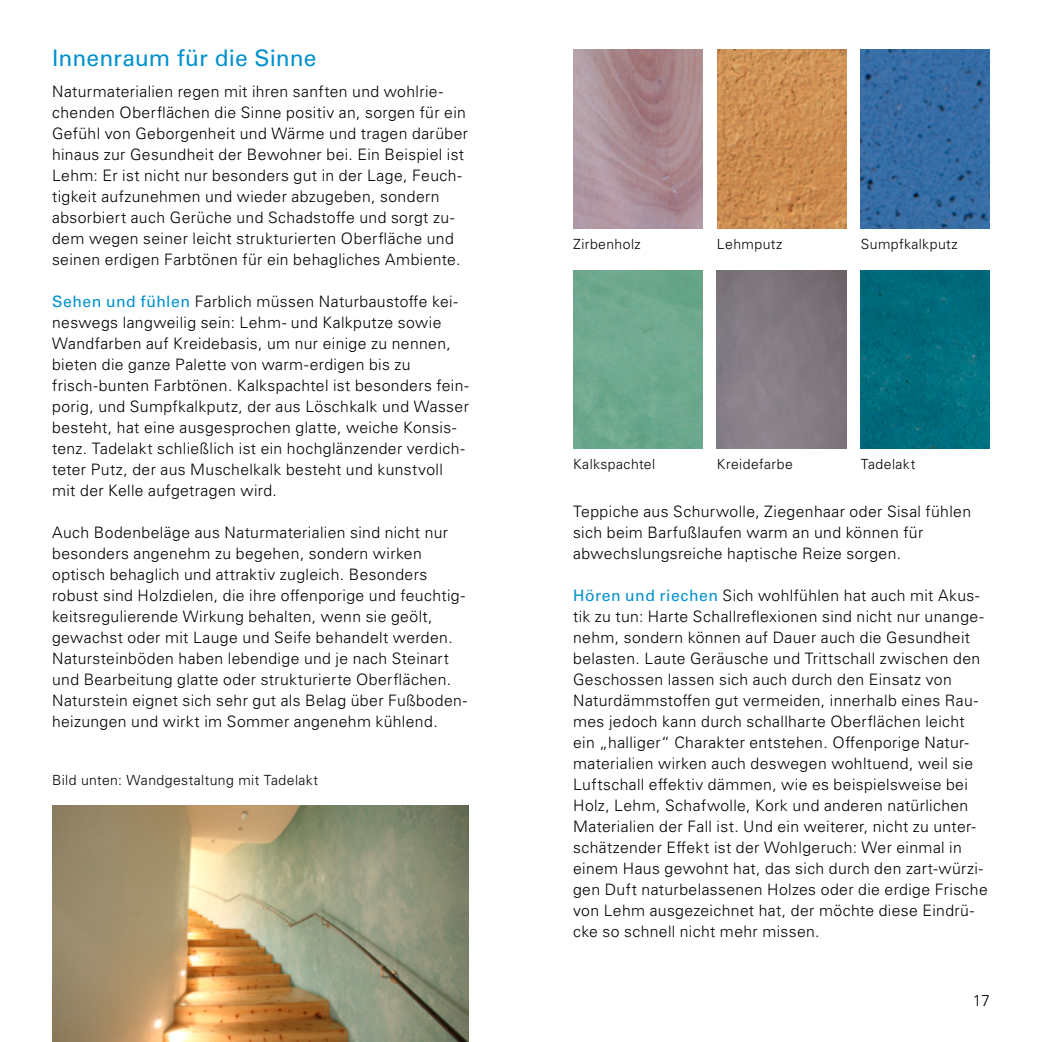
<style>
.page{position:relative;width:1042px;height:1042px;background:#fff}
.page>*{position:absolute;margin:0;border:0;box-sizing:border-box;transform-origin:0 0}
.Ueberschrift_blau_13{font:22.75px "Univers LT Pro 55 Roman";color:#0091ce}
.Fließtext_9_12_pt{font:300 15.75px/21px "Univers LT Pro 45";letter-spacing:.025em;color:#000}
.t1{font:300 14px "Univers LT Pro 45";letter-spacing:.03em;color:#000}
.s1{font-family:"Univers LT Pro 55 Roman";font-weight:400;color:#0091ce}
</style>
<div class="page">
<img style="left:573px;top:50px;width:129px;height:178px">
<img style="left:717px;top:270px;width:129px;height:179px">
<img style="left:717px;top:50px;width:129px;height:178px">
<img style="left:573px;top:270px;width:129px;height:179px">
<img style="left:861px;top:50px;width:129px;height:178px">
<img style="left:861px;top:270px;width:129px;height:179px">
<img style="left:52px;top:806px;width:417px;height:236px">
<h1 class="Ueberschrift_blau_13" style="left:52px;top:42px;width:266px">Innenraum für die Sinne</h1>
<p class="Fließtext_9_12_pt" style="left:52px;top:80px;width:417px">Naturmaterialien regen mit ihren sanften und wohlrie&shy;chenden Oberflächen die Sinne positiv an, sorgen für ein Gefühl von Geborgenheit und Wärme und tragen darüber hinaus zur Gesundheit der Bewohner bei. Ein Beispiel ist Lehm: Er ist nicht nur besonders gut in der Lage, Feuch&shy;tigkeit aufzunehmen und wieder abzugeben, sondern absorbiert auch Gerüche und Schadstoffe und sorgt zu&shy;dem wegen seiner leicht strukturierten Oberfläche und seinen erdigen Farbtönen für ein behagliches Ambiente.</p>
<p class="Fließtext_9_12_pt" style="left:52px;top:290px;width:418px"><span class="s1">Sehen und fühlen</span> Farblich müssen Naturbaustoffe kei&shy;neswegs langweilig sein: Lehm- und Kalkputze sowie Wandfarben auf Kreidebasis, um nur einige zu nennen, bieten die ganze Palette von warm-erdigen bis zu frisch-bunten Farbtönen. Kalkspachtel ist besonders fein&shy;porig, und Sumpfkalkputz, der aus Löschkalk und Wasser besteht, hat eine ausgesprochen glatte, weiche Konsis&shy;tenz. Tadelakt schließlich ist ein hochglänzender verdich&shy;teter Putz, der aus Muschelkalk besteht und kunstvoll mit der Kelle aufgetragen wird.</p>
<p class="Fließtext_9_12_pt" style="left:52px;top:521px;width:417px">Auch Bodenbeläge aus Naturmaterialien sind nicht nur besonders angenehm zu begehen, sondern wirken optisch behaglich und attraktiv zugleich. Besonders robust sind Holzdielen, die ihre offenporige und feuchtig&shy;keitsregulierende Wirkung behalten, wenn sie geölt, gewachst oder mit Lauge und Seife behandelt werden.<br>Natursteinböden haben lebendige und je nach Steinart und Bearbeitung glatte oder strukturierte Oberflächen.<br>Naturstein eignet sich sehr gut als Belag über Fußboden&shy;heizungen und wirkt im Sommer angenehm kühlend.</p>
<p class="t1" style="left:52px;top:771px;width:268px">Bild unten: Wandgestaltung mit Tadelakt</p>
<p class="t1" style="left:573px;top:235px;width:69px">Zirbenholz</p>
<p class="t1" style="left:717px;top:235px;width:67px">Lehmputz</p>
<p class="t1" style="left:861px;top:235px;width:98px">Sumpfkalkputz</p>
<p class="t1" style="left:573px;top:455px;width:84px">Kalkspachtel</p>
<p class="t1" style="left:717px;top:455px;width:77px">Kreidefarbe</p>
<p class="t1" style="left:861px;top:455px;width:56px">Tadelakt</p>
<p class="Fließtext_9_12_pt" style="left:573px;top:500px;width:399px">Teppiche aus Schurwolle, Ziegenhaar oder Sisal fühlen sich beim Barfußlaufen warm an und können für abwechslungsreiche haptische Reize sorgen.</p>
<p class="Fließtext_9_12_pt" style="left:573px;top:584px;width:416px"><span class="s1">Hören und riechen</span> Sich wohlfühlen hat auch mit Akus&shy;tik zu tun: Harte Schallreflexionen sind nicht nur unange&shy;nehm, sondern können auf Dauer auch die Gesundheit belasten. Laute Geräusche und Trittschall zwischen den Geschossen lassen sich auch durch den Einsatz von Naturdämmstoffen gut vermeiden, innerhalb eines Rau&shy;mes jedoch kann durch schallharte Oberflächen leicht ein „halliger“ Charakter entstehen. Offenporige Natur&shy;materialien wirken auch deswegen wohltuend, weil sie Luftschall effektiv dämmen, wie es beispielsweise bei Holz, Lehm, Schafwolle, Kork und anderen natürlichen Materialien der Fall ist. Und ein weiterer, nicht zu unter&shy;schätzender Effekt ist der Wohlgeruch: Wer einmal in einem Haus gewohnt hat, das sich durch den zart-würzi&shy;gen Duft naturbelassenen Holzes oder die erdige Frische von Lehm ausgezeichnet hat, der möchte diese Eindrü&shy;cke so schnell nicht mehr missen.</p>
<p class="Fließtext_9_12_pt" style="left:973px;top:990px;width:19px">17</p>
</div>
